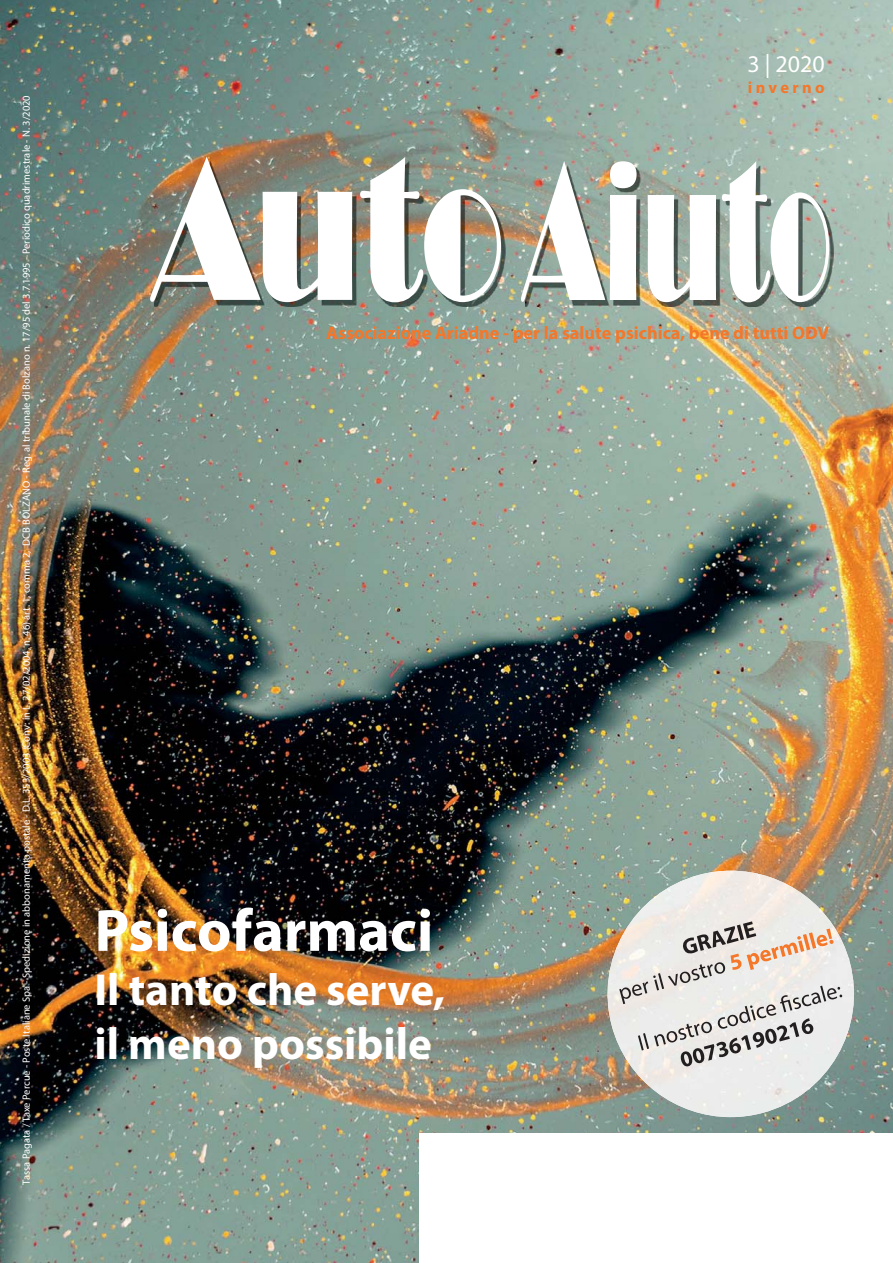
<style>
.page{position:relative;width:893px;height:1263px;background:#fff}
.page>*{position:absolute;margin:0;border:0;box-sizing:border-box;transform-origin:0 0}
.t1{font:700 60px "Myriad Pro";color:#fff}
.t2{font:700 45px/54px "Myriad Pro";color:#fff}
.t3{font:24px "Myriad Pro";color:#fff}
.t4{font:700 18.15px "Myriad Pro";color:#f4772a}
.t5{font:700 16.5px "Myriad Pro";letter-spacing:.205em;color:#f4772a}
.t6{font:10.5px "Myriad Pro";color:#fff}
</style>
<div class="page">
<img style="left:0;top:0;width:893px;height:1263px">
<div style="left:420px;top:1134px;width:473px;height:129px;background:#fff"></div>
<img style="left:594px;top:871px;width:273px;height:246px">
<svg style="left:619px;top:921px;width:223px;height:146px;background:#d9d4d0"></svg>
<img style="left:154px;top:161px;width:351px;height:146px">
<img style="left:150px;top:157px;width:351px;height:145px">
<img style="left:525px;top:165px;width:308px;height:142px">
<svg style="left:521px;top:161px;width:308px;height:141px"></svg>
<p class="t6" style="left:22px;top:1184px;width:1091px;rotate:-90deg">Tassa Pagata / Taxe Percue - Poste Italiane Spa - Spedizione in abbonamento postale - D.L. 353/2003 (Conv: in L. 27/02/2004, n. 46) art. 1, comma 2, DCB BOLZANO - Reg. al tribunale di Bolzano n. 17/95 del 3.7.1995 - Periodico quadrimestrale - N. 3/2020</p>
<h3 class="t3" style="left:747px;top:55px;width:79px">3 | 2020</h3>
<h3 class="t5" style="left:748px;top:81px;width:78px">inverno</h3>
<h3 class="t4" style="left:326px;top:326px;width:504px">Associazione Ariadne - per la salute psichica, bene di tutti ODV</h3>
<h1 class="t1" style="left:94px;top:908px;width:340px">Psicofarmaci</h1>
<h2 class="t2" style="left:94px;top:967px;width:352px">Il tanto che serve, il meno possibile</h2>
</div>
